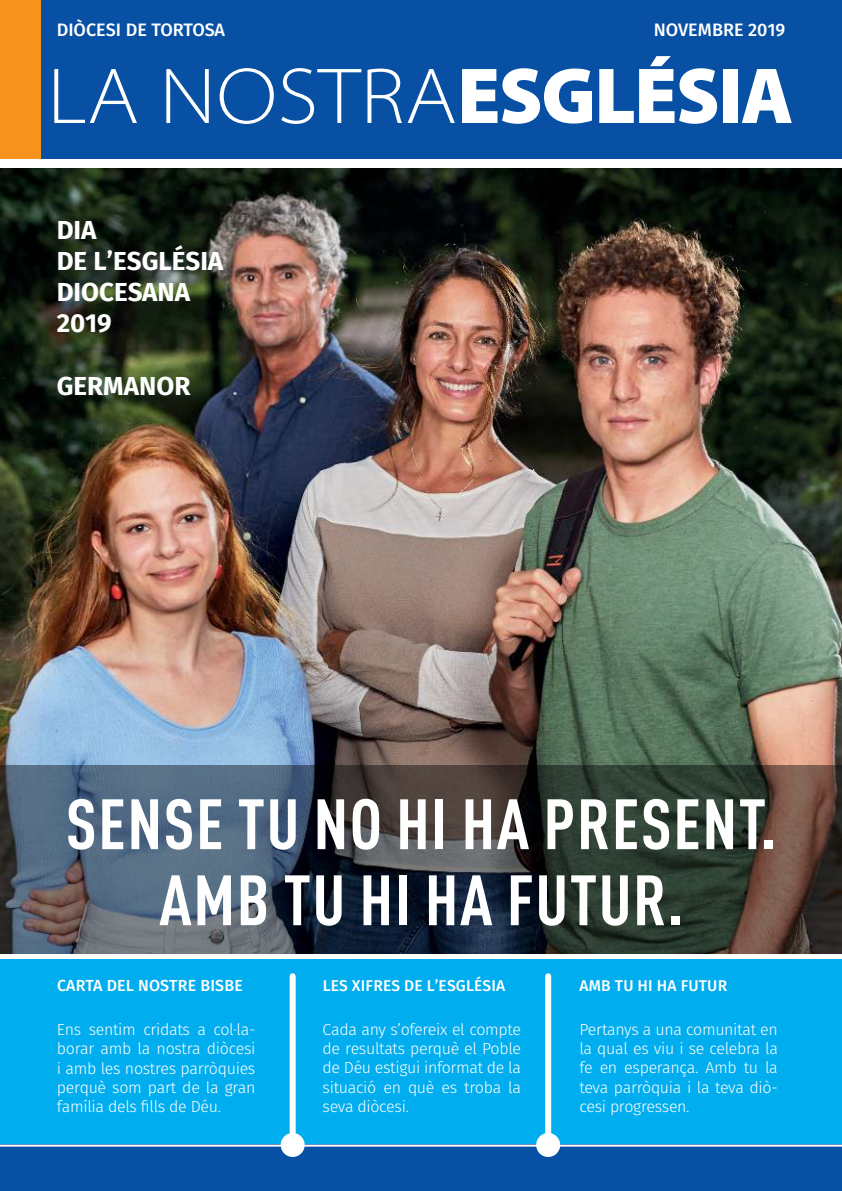
<style>
.page{position:relative;width:842px;height:1191px;background:#fff}
.page>*{position:absolute;margin:0;border:0;box-sizing:border-box;transform-origin:0 0}
.t1{font:300 semi-expanded 80px "Myriad Pro";letter-spacing:.01em;color:#fff}
.t2{font:700 condensed 70px/76px "DIN Pro";letter-spacing:.02em;color:#fff;text-align:center}
.t3{font:700 26px/31.2px "Fira Sans";color:#fff}
.t4{font:500 18px "Fira Sans";color:#fff}
.t5{font:300 16px/19.2px "Fira Sans";letter-spacing:-.02em;color:#fff;text-align:justify}
.t6{font:500 16px "Fira Sans";letter-spacing:.01em;color:#fff}
.t7{font:500 15.6px "Fira Sans";letter-spacing:.01em;color:#fff}
.s1{font-weight:900;font-stretch:normal}
</style>
<div class="page">
<img style="left:0;top:168px;width:842px;height:597px">
<div style="left:0;top:959px;width:842px;height:232px;background:#00adef"></div>
<div style="left:0;top:1144px;width:842px;height:47px;background:#0750a3"></div>
<div style="left:0;top:0;width:842px;height:158px;background:#0750a3"></div>
<div style="left:290px;top:976px;width:6px;height:169px;background:#fff"></div>
<div style="left:281px;top:1133px;width:24px;height:24px;background:#fff;border-radius:50%"></div>
<div style="left:545px;top:976px;width:6px;height:169px;background:#fff"></div>
<div style="left:536px;top:1133px;width:24px;height:24px;background:#fff;border-radius:50%"></div>
<div style="left:0;top:0;width:41px;height:158px;background:#f7931d"></div>
<hr style="left:0;top:1144px;width:842px;height:2px;background:#fff">
<svg style="left:0;top:765px;width:842px;height:188px;background:#3e464b"></svg>
<p class="t4" style="left:57px;top:17px;width:170px">DIÒCESI DE TORTOSA</p>
<p class="t4" style="left:654px;top:17px;width:133px">NOVEMBRE 2019</p>
<h1 class="t1" style="left:47px;top:49px;width:748px">LA NOSTRA<span class="s1">ESGLÉSIA</span></h1>
<h3 class="t3" style="left:57px;top:214px;width:168px">DIA<br>DE L’ESGLÉSIA<br>DIOCESANA<br>2019</h3>
<h3 class="t3" style="left:57px;top:370px;width:135px">GERMANOR</h3>
<h2 class="t2" style="left:66px;top:787px;width:713px">SENSE TU NO HI HA PRESENT.<br>AMB TU HI HA FUTUR.</h2>
<p class="t6" style="left:57px;top:974px;width:187px">CARTA DEL NOSTRE BISBE</p>
<p class="t5" style="left:57px;top:1020px;width:200px">Ens sentim cridats a col·la&shy;borar amb la nostra diòcesi i amb les nostres parròquies perquè som part de la gran família dels fills de Déu.</p>
<p class="t7" style="left:323px;top:974px;width:184px">LES XIFRES DE L’ESGLÉSIA</p>
<p class="t5" style="left:323px;top:1019px;width:200px">Cada any s’ofereix el compte de resultats perquè el Poble de Déu estigui informat de la situació en què es troba la seva diòcesi.</p>
<p class="t7" style="left:579px;top:974px;width:149px">AMB TU HI HA FUTUR</p>
<p class="t5" style="left:579px;top:1019px;width:200px">Pertanys a una comunitat en la qual es viu i se celebra la fe en esperança. Amb tu la teva parròquia i la teva diò&shy;cesi progressen.</p>
</div>
